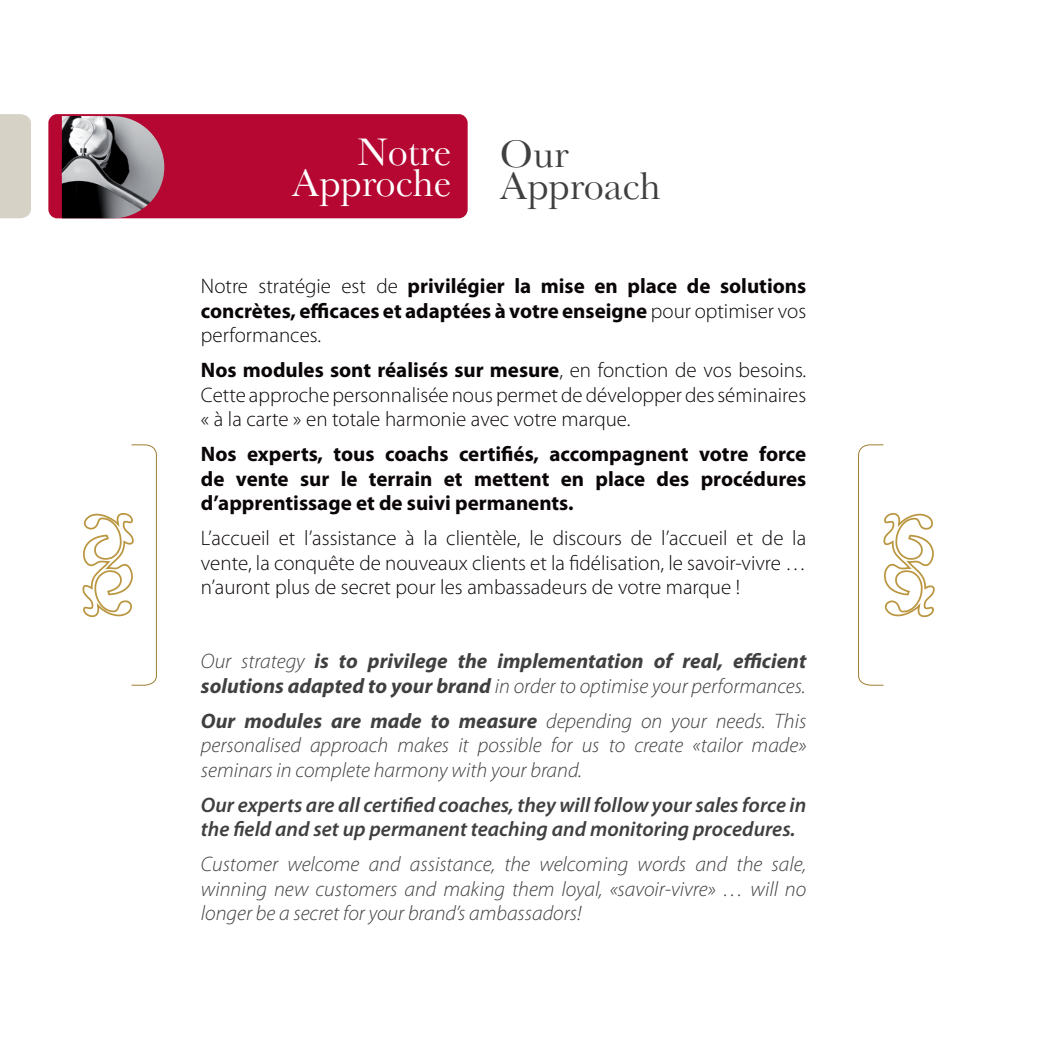
<style>
.page{position:relative;width:1042px;height:1042px;background:#fff}
.page>*{position:absolute;margin:0;border:0;box-sizing:border-box;transform-origin:0 0}
.t1{font:40.25px/31.5px "Baskerville";color:#fff;text-align:right}
.t2{font:40.25px/31.5px "Baskerville";color:#414041}
.t3{font:300 21px/24.5px "Myriad Pro";color:#0a0507;text-align:justify}
.t4{font:italic 300 21px/24.5px "Myriad Pro";color:#414041;text-align:justify}
.t5{font:700 21px/24.5px "Myriad Pro";color:#0a0507;text-align:justify}
.t6{font:italic 600 21px/24.5px "Myriad Pro";color:#414041}
.t7{font:italic 700 21px/24.5px "Myriad Pro";color:#414041}
.s1{font-weight:300}
.s2{font-weight:700}
</style>
<div class="page">
<div style="left:48px;top:114px;width:420px;height:104px;background:#b50732;border-radius:9px"></div>
<div style="left:0;top:114px;width:31px;height:104px;background:#d7d2c6"></div>
<img style="left:62px;top:116px;width:102px;height:102px">
<svg style="left:82px;top:444px;width:75px;height:242px"></svg>
<svg style="left:858px;top:444px;width:77px;height:242px"></svg>
<h1 class="t1" style="left:292px;top:136px;width:161px">Notre<br>Approche</h1>
<h1 class="t2" style="left:500px;top:138px;width:162px">Our<br>Approach</h1>
<p class="t5" style="left:201px;top:273px;width:607px"><span class="s1">Notre stratégie est de</span> privilégier la mise en place de solutions concrètes, efficaces et adaptées à votre enseigne <span class="s1">pour optimiser vos performances.</span></p>
<p class="t3" style="left:201px;top:358px;width:607px"><span class="s2">Nos modules sont réalisés sur mesure</span>, en fonction de vos besoins.<br>Cette approche personnalisée nous permet de développer des séminaires « à la carte » en totale harmonie avec votre marque.</p>
<p class="t5" style="left:201px;top:441px;width:607px">Nos experts, tous coachs certifiés, accompagnent votre force de vente sur le terrain et mettent en place des procédures d’apprentissage et de suivi permanents.</p>
<p class="t3" style="left:201px;top:526px;width:607px">L’accueil et l’assistance à la clientèle, le discours de l’accueil et de la vente, la conquête de nouveaux clients et la fidélisation, le savoir-vivre … n’auront plus de secret pour les ambassadeurs de votre marque !</p>
<p class="t7" style="left:201px;top:648px;width:607px"><span class="s1">Our strategy</span> is to privilege the implementation of real, efficient solutions adapted to your brand <span class="s1">in order to optimise your performances.</span></p>
<p class="t4" style="left:201px;top:708px;width:607px"><span class="s2">Our modules are made to measure</span> depending on your needs. This personalised approach makes it possible for us to create «tailor made» seminars in complete harmony with your brand.</p>
<p class="t6" style="left:201px;top:792px;width:607px">Our experts are all certified coaches, they will follow your sales force in the field and set up permanent teaching and monitoring procedures.</p>
<p class="t4" style="left:201px;top:851px;width:607px">Customer welcome and assistance, the welcoming words and the sale, winning new customers and making them loyal, «savoir-vivre» … will no longer be a secret for your brand’s ambassadors!</p>
</div>
